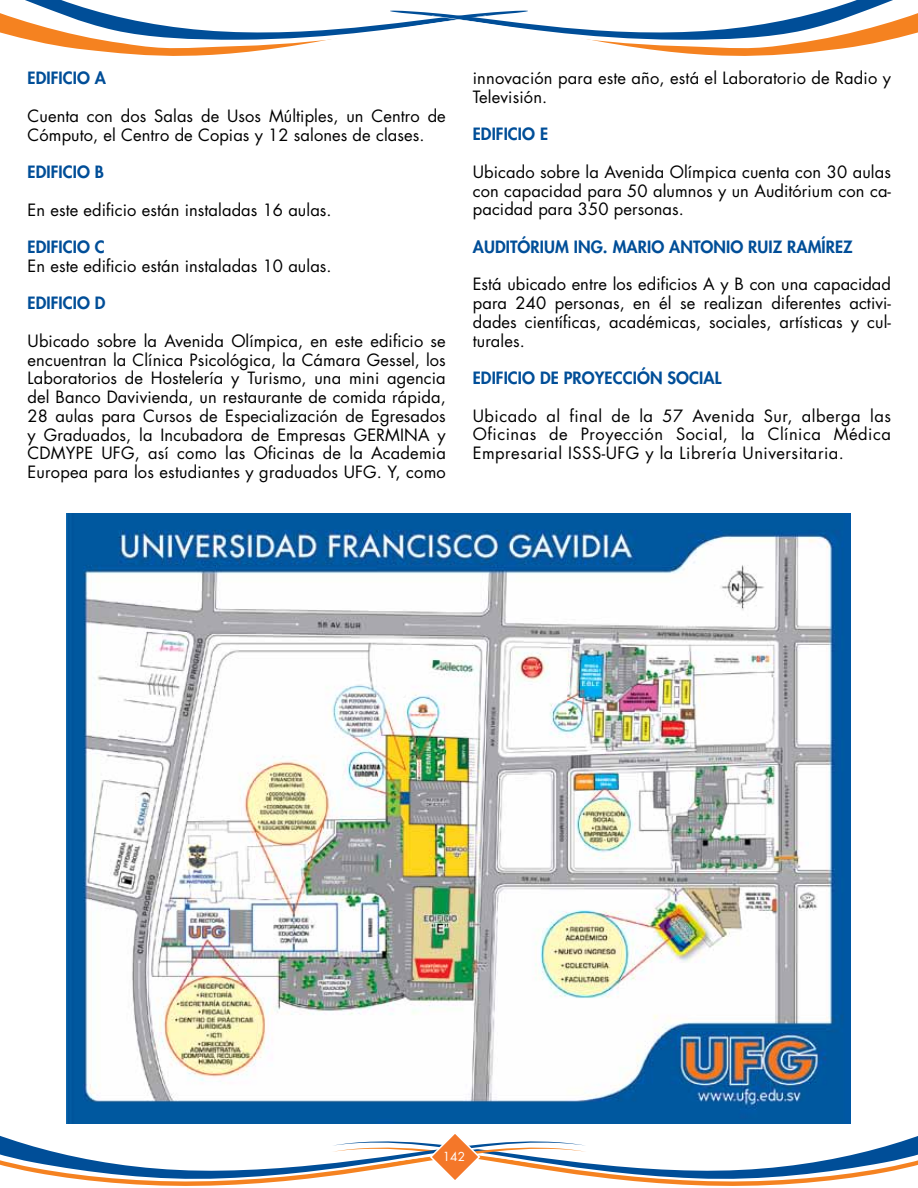
<style>
.page{position:relative;width:918px;height:1188px;background:#fff}
.page>*{position:absolute;margin:0;border:0;box-sizing:border-box;transform-origin:0 0}
.t1{font:16.5px/18.8px "Futura";letter-spacing:.005em;color:#000;text-align:justify}
.t2{font:800 16.5px "Futura";letter-spacing:.005em;color:#004e98}
.t3{font:12px "Futura";color:#fff}
</style>
<div class="page">
<svg style="left:0;top:0;width:918px;height:56px"></svg>
<svg style="left:0;top:1112px;width:918px;height:74px"></svg>
<img style="left:67px;top:514px;width:784px;height:610px">
<p class="t2" style="left:28px;top:67px;width:80px">EDIFICIO A</p>
<p class="t1" style="left:28px;top:106px;width:420px">Cuenta con dos Salas de Usos Múltiples, un Centro de<br>Cómputo, el Centro de Copias y 12 salones de clases.</p>
<p class="t2" style="left:28px;top:161px;width:78px">EDIFICIO B</p>
<p class="t1" style="left:28px;top:200px;width:306px">En este edificio están instaladas 16 aulas.</p>
<p class="t2" style="left:28px;top:236px;width:79px">EDIFICIO C</p>
<p class="t1" style="left:28px;top:256px;width:306px">En este edificio están instaladas 10 aulas.</p>
<p class="t2" style="left:28px;top:292px;width:79px">EDIFICIO D</p>
<p class="t1" style="left:28px;top:331px;width:420px">Ubicado sobre la Avenida Olímpica, en este edificio se encuentran la Clínica Psicológica, la Cámara Gessel, los Laboratorios de Hostelería y Turismo, una mini agencia del Banco Davivienda, un restaurante de comida rápida, 28 aulas para Cursos de Especialización de Egresados y Graduados, la Incubadora de Empresas GERMINA y CDMYPE UFG, así como las Oficinas de la Academia Europea para los estudiantes y graduados UFG. Y, como</p>
<p class="t1" style="left:473px;top:69px;width:420px">innovación para este año, está el Laboratorio de Radio y<br>Televisión.</p>
<p class="t2" style="left:473px;top:123px;width:77px">EDIFICIO E</p>
<p class="t1" style="left:473px;top:162px;width:420px">Ubicado sobre la Avenida Olímpica cuenta con 30 aulas con capacidad para 50 alumnos y un Auditórium con ca&shy;pacidad para 350 personas.</p>
<p class="t2" style="left:473px;top:236px;width:381px">AUDITÓRIUM ING. MARIO ANTONIO RUIZ RAMÍREZ</p>
<p class="t1" style="left:473px;top:275px;width:420px">Está ubicado entre los edificios A y B con una capacidad para 240 personas, en él se realizan diferentes activi&shy;dades científicas, académicas, sociales, artísticas y cul&shy;turales.</p>
<p class="t2" style="left:473px;top:367px;width:250px">EDIFICIO DE PROYECCIÓN SOCIAL</p>
<p class="t1" style="left:473px;top:406px;width:420px">Ubicado al final de la 57 Avenida Sur, alberga las Oficinas de Proyección Social, la Clínica Médica Empresarial ISSS-UFG y la Librería Universitaria.</p>
<p class="t3" style="left:443px;top:1149px;width:24px">142</p>
</div>
